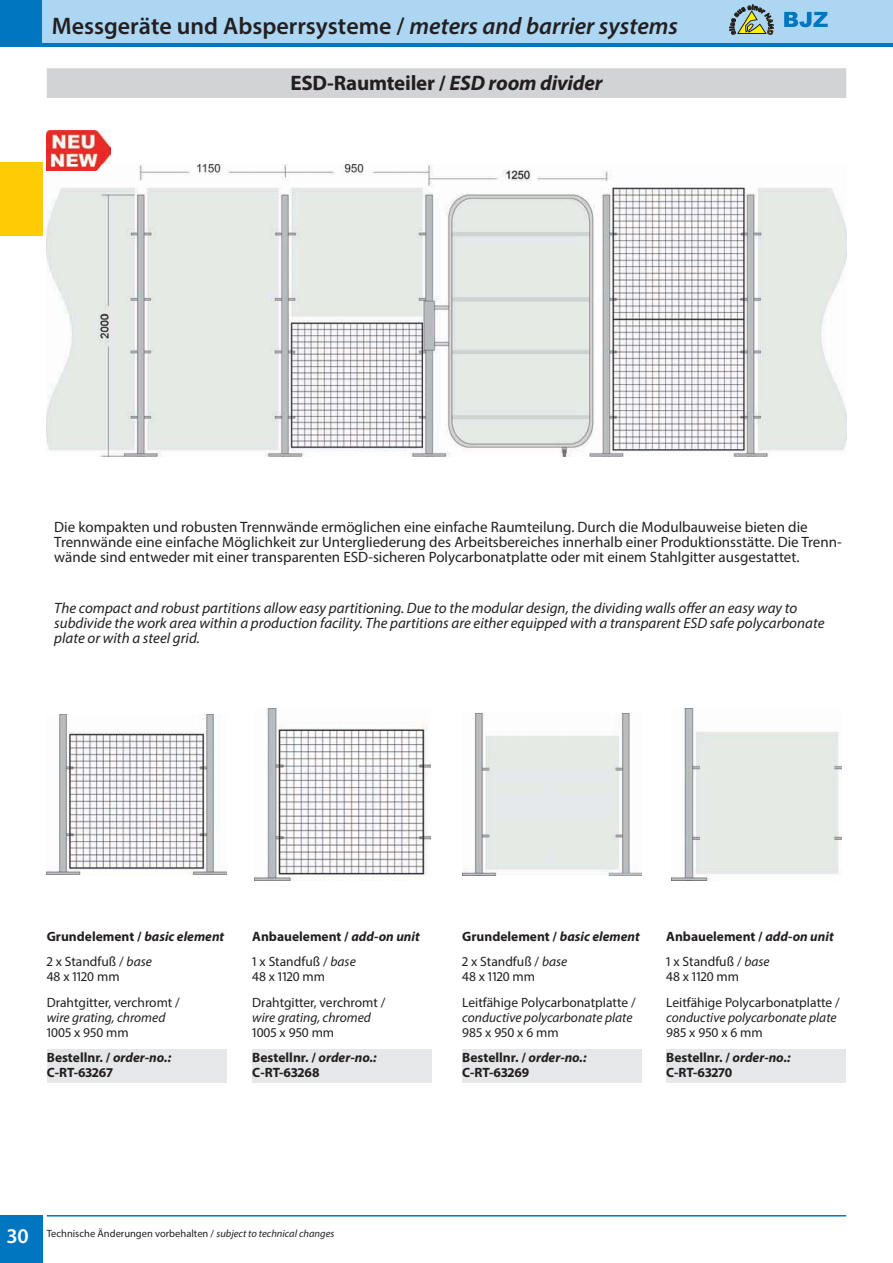
<style>
.page{position:relative;width:893px;height:1263px;background:#fff}
.page>*{position:absolute;margin:0;border:0;box-sizing:border-box;transform-origin:0 0}
.t1{font:600 24px "Myriad Pro";color:#231f20}
.t2{font:700 21px "Myriad Pro";letter-spacing:-.01em;color:#231f20}
.t3{font:15px/15px "Myriad Pro";color:#231f20}
.t4{font:italic 15px/15px "Myriad Pro";color:#231f20}
.t5{font:700 13.5px/25.5px "Myriad Pro";color:#231f20}
.t6{font:13.5px/25.5px "Myriad Pro";color:#231f20}
.t7{font:italic 13.5px "Myriad Pro";color:#231f20}
.t8{font:10.5px "Myriad Pro";color:#231f20}
.s1{font-style:italic}
.s2{font-weight:400}
.s3{font-weight:400;font-style:italic}
.s4{font-weight:700}
.s5{font-weight:700;font-style:italic}
.s6{font-weight:600;font-size:21px;color:#fff}
</style>
<div class="page">
<img style="left:47px;top:164px;width:799px;height:293px">
<img style="left:47px;top:715px;width:179px;height:159px">
<img style="left:254px;top:708px;width:176px;height:173px">
<img style="left:462px;top:714px;width:180px;height:162px">
<img style="left:671px;top:708px;width:170px;height:173px">
<img style="left:47px;top:131px;width:63px;height:40px">
<div style="left:0;top:0;width:892px;height:47px;background:#0076c0"></div>
<div style="left:42px;top:0;width:850px;height:43px;background:#acd6f2"></div>
<svg style="left:784px;top:12px;width:43px;height:15px"></svg>
<svg style="left:729px;top:5px;width:44px;height:29px"></svg>
<hr style="left:47px;top:1215px;width:799px;height:2px;background:#0076c0">
<div style="left:0;top:1215px;width:43px;height:48px;background:#0076c0"></div>
<div style="left:0;top:162px;width:43px;height:74px;background:#ffcb04"></div>
<div style="left:47px;top:68px;width:799px;height:30px;background:#d1d3d4"></div>
<div style="left:47px;top:1050px;width:180px;height:33px;background:#e6e7e8"></div>
<div style="left:252px;top:1050px;width:180px;height:33px;background:#e6e7e8"></div>
<div style="left:462px;top:1050px;width:180px;height:33px;background:#e6e7e8"></div>
<div style="left:666px;top:1050px;width:180px;height:33px;background:#e6e7e8"></div>
<h1 class="t1" style="left:52px;top:17px;width:627px">Messgeräte und Absperrsysteme / <span class="s1">meters and barrier systems</span></h1>
<h2 class="t2" style="left:290px;top:75px;width:314px">ESD-Raumteiler / <span class="s1">ESD room divider</span></h2>
<p class="t3" style="left:54px;top:520px;width:788px">Die kompakten und robusten Trennwände ermöglichen eine einfache Raumteilung. Durch die Modulbauweise bieten die<br>Trennwände eine einfache Möglichkeit zur Untergliederung des Arbeitsbereiches innerhalb einer Produktionsstätte. Die Trenn&shy;wände sind entweder mit einer transparenten ESD-sicheren Polycarbonatplatte oder mit einem Stahlgitter ausgestattet.</p>
<p class="t4" style="left:54px;top:601px;width:771px">The compact and robust partitions allow easy partitioning. Due to the modular design, the dividing walls offer an easy way to subdivide the work area within a production facility. The partitions are either equipped with a transparent ESD safe polycarbonate plate or with a steel grid.</p>
<p class="t5" style="left:47px;top:924px;width:179px">Grundelement / <span class="s1">basic element<br></span><span class="s2">2 x Standfuß /</span> <span class="s3">base</span></p>
<p class="t6" style="left:47px;top:965px;width:135px">48 x 1120 mm<br>Drahtgitter, verchromt /</p>
<p class="t7" style="left:47px;top:1012px;width:120px">wire grating, chromed</p>
<p class="t5" style="left:47px;top:1020px;width:126px"><span class="s2">1005 x 950 mm<br></span>Bestellnr. / <span class="s1">order-no.:</span></p>
<p class="t5" style="left:47px;top:1060px;width:67px">C-RT-63267</p>
<p class="t5" style="left:252px;top:924px;width:169px">Anbauelement / <span class="s1">add-on unit<br></span><span class="s2">1 x Standfuß /</span> <span class="s3">base</span></p>
<p class="t6" style="left:252px;top:965px;width:135px">48 x 1120 mm<br>Drahtgitter, verchromt /</p>
<p class="t7" style="left:252px;top:1012px;width:120px">wire grating, chromed</p>
<p class="t5" style="left:252px;top:1020px;width:126px"><span class="s2">1005 x 950 mm<br></span>Bestellnr. / <span class="s1">order-no.:</span></p>
<p class="t5" style="left:252px;top:1060px;width:69px">C-RT-63268</p>
<p class="t5" style="left:462px;top:924px;width:179px">Grundelement / <span class="s1">basic element<br></span><span class="s2">2 x Standfuß /</span> <span class="s3">base</span></p>
<p class="t6" style="left:462px;top:965px;width:175px">48 x 1120 mm<br>Leitfähige Polycarbonatplatte /</p>
<p class="t7" style="left:462px;top:1012px;width:172px">conductive polycarbonate plate</p>
<p class="t6" style="left:462px;top:1020px;width:126px">985 x 950 x 6 mm<br><span class="s4">Bestellnr. /</span> <span class="s5">order-no.:</span></p>
<p class="t5" style="left:462px;top:1060px;width:69px">C-RT-63269</p>
<p class="t5" style="left:666px;top:924px;width:169px">Anbauelement / <span class="s1">add-on unit<br></span><span class="s2">1 x Standfuß /</span> <span class="s3">base</span></p>
<p class="t6" style="left:666px;top:965px;width:175px">48 x 1120 mm<br>Leitfähige Polycarbonatplatte /</p>
<p class="t7" style="left:666px;top:1012px;width:172px">conductive polycarbonate plate</p>
<p class="t6" style="left:666px;top:1020px;width:126px">985 x 950 x 6 mm<br><span class="s4">Bestellnr. /</span> <span class="s5">order-no.:</span></p>
<p class="t5" style="left:666px;top:1060px;width:67px">C-RT-63270</p>
<p class="t8" style="left:6px;top:1229px;width:329px"><span class="s6">30</span> Technische Änderungen vorbehalten / <span class="s1">subject to technical changes</span></p>
</div>
